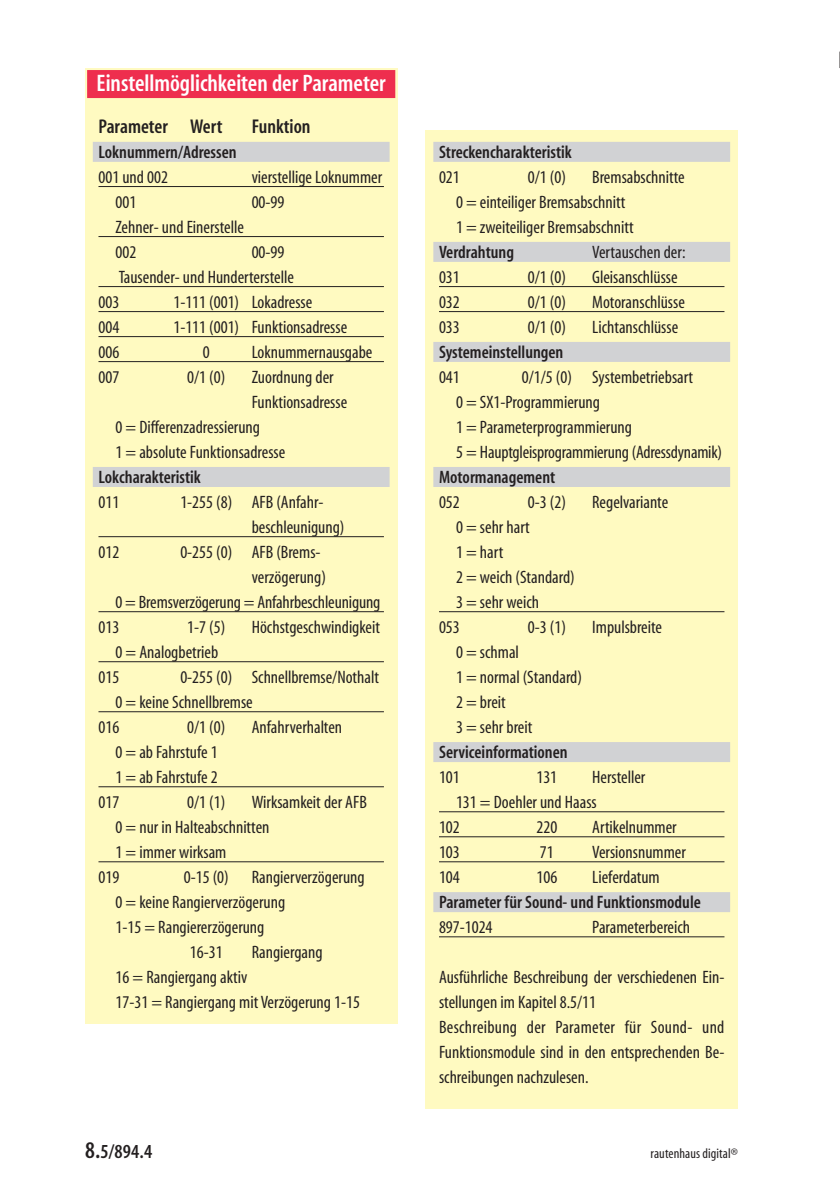
<style>
.page{position:relative;width:840px;height:1191px;background:#fff}
.page>*{position:absolute;margin:0;border:0;box-sizing:border-box;transform-origin:0 0}
.t1{font:600 condensed 24px "Myriad";color:#fff}
.t2{font:600 condensed 20px "Myriad";color:#231f20}
.t3{font:condensed 18px/25px "Myriad";color:#231f20}
.t4{font:600 condensed 18px "Myriad";color:#231f20}
.t5{font:condensed 14px "Myriad";letter-spacing:.01em;color:#231f20}
.s1{font-size:24px}
</style>
<div class="page">
<svg style="left:839px;top:52px;width:1px;height:16px"></svg>
<div style="left:85px;top:68px;width:312px;height:955px;background:#fffac1"></div>
<div style="left:87px;top:70px;width:308px;height:28px;background:#ee2e4e"></div>
<div style="left:93px;top:142px;width:296px;height:20px;background:#d1d2d4"></div>
<hr style="left:98px;top:186px;width:286px;height:1px;background:#231f20">
<hr style="left:98px;top:236px;width:286px;height:1px;background:#231f20">
<hr style="left:98px;top:286px;width:286px;height:1px;background:#231f20">
<hr style="left:98px;top:311px;width:286px;height:1px;background:#231f20">
<hr style="left:98px;top:336px;width:286px;height:1px;background:#231f20">
<hr style="left:98px;top:361px;width:286px;height:1px;background:#231f20">
<div style="left:93px;top:467px;width:296px;height:20px;background:#d1d2d4"></div>
<hr style="left:98px;top:536px;width:286px;height:1px;background:#231f20">
<hr style="left:98px;top:611px;width:286px;height:1px;background:#231f20">
<hr style="left:98px;top:661px;width:286px;height:1px;background:#231f20">
<hr style="left:98px;top:711px;width:286px;height:1px;background:#231f20">
<hr style="left:98px;top:786px;width:286px;height:1px;background:#231f20">
<hr style="left:98px;top:861px;width:286px;height:1px;background:#231f20">
<div style="left:425px;top:130px;width:312px;height:978px;background:#fffac1"></div>
<div style="left:433px;top:142px;width:296px;height:20px;background:#d1d2d4"></div>
<div style="left:433px;top:242px;width:296px;height:20px;background:#d1d2d4"></div>
<hr style="left:439px;top:286px;width:285px;height:1px;background:#231f20">
<hr style="left:439px;top:311px;width:285px;height:1px;background:#231f20">
<div style="left:433px;top:342px;width:296px;height:20px;background:#d1d2d4"></div>
<div style="left:433px;top:467px;width:296px;height:20px;background:#d1d2d4"></div>
<hr style="left:439px;top:611px;width:285px;height:1px;background:#231f20">
<div style="left:433px;top:742px;width:296px;height:20px;background:#d1d2d4"></div>
<hr style="left:439px;top:811px;width:285px;height:1px;background:#231f20">
<hr style="left:439px;top:836px;width:285px;height:1px;background:#231f20">
<hr style="left:439px;top:861px;width:285px;height:1px;background:#231f20">
<div style="left:433px;top:892px;width:296px;height:20px;background:#d1d2d4"></div>
<hr style="left:439px;top:936px;width:285px;height:1px;background:#231f20">
<h1 class="t1" style="left:97px;top:75px;width:290px">Einstellmöglichkeiten der Parameter</h1>
<p class="t2" style="left:98px;top:119px;width:125px">Parameter Wert</p>
<p class="t2" style="left:251px;top:119px;width:60px">Funktion</p>
<p class="t4" style="left:98px;top:146px;width:139px">Loknummern/Adressen</p>
<p class="t3" style="left:98px;top:166px;width:71px">001 und 002</p>
<p class="t3" style="left:251px;top:166px;width:132px">vierstellige Loknummer</p>
<p class="t3" style="left:115px;top:191px;width:22px">001</p>
<p class="t3" style="left:251px;top:191px;width:34px">00-99</p>
<p class="t3" style="left:115px;top:216px;width:130px">Zehner- und Einerstelle<br>002</p>
<p class="t3" style="left:251px;top:241px;width:34px">00-99</p>
<p class="t3" style="left:119px;top:266px;width:177px">Tausender- und Hunderterstelle</p>
<p class="t3" style="left:98px;top:291px;width:22px">003</p>
<p class="t3" style="left:173px;top:291px;width:140px">1-111 (001) Lokadresse</p>
<p class="t3" style="left:98px;top:316px;width:22px">004</p>
<p class="t3" style="left:173px;top:316px;width:175px">1-111 (001) Funktionsadresse</p>
<p class="t3" style="left:98px;top:341px;width:22px">006</p>
<p class="t3" style="left:203px;top:341px;width:8px">0</p>
<p class="t3" style="left:251px;top:341px;width:122px">Loknummernausgabe</p>
<p class="t3" style="left:98px;top:366px;width:22px">007</p>
<p class="t3" style="left:187px;top:366px;width:40px">0/1 (0)</p>
<p class="t3" style="left:251px;top:366px;width:83px">Zuordnung der</p>
<p class="t3" style="left:251px;top:391px;width:97px">Funktionsadresse</p>
<p class="t3" style="left:115px;top:416px;width:146px">0 = Differenzadressierung</p>
<p class="t3" style="left:115px;top:441px;width:171px">1 = absolute Funktionsadresse</p>
<p class="t4" style="left:98px;top:471px;width:104px">Lokcharakteristik</p>
<p class="t3" style="left:98px;top:491px;width:22px">011</p>
<p class="t3" style="left:251px;top:491px;width:94px;text-indent:-71px">1-255 (8) AFB (Anfahr&shy;beschleunigung)</p>
<p class="t3" style="left:98px;top:541px;width:22px">012</p>
<p class="t3" style="left:180px;top:541px;width:142px">0-255 (0) AFB (Brems-</p>
<p class="t3" style="left:251px;top:566px;width:76px">verzögerung)</p>
<p class="t3" style="left:115px;top:591px;width:266px">0 = Bremsverzögerung = Anfahrbeschleunigung</p>
<p class="t3" style="left:98px;top:616px;width:22px">013</p>
<p class="t3" style="left:187px;top:616px;width:40px">1-7 (5)</p>
<p class="t3" style="left:251px;top:616px;width:130px">Höchstgeschwindigkeit</p>
<p class="t3" style="left:98px;top:641px;width:121px;text-indent:17px">0 = Analogbetrieb<br>015</p>
<p class="t3" style="left:180px;top:666px;width:200px">0-255 (0) Schnellbremse/Nothalt</p>
<p class="t3" style="left:115px;top:691px;width:139px">0 = keine Schnellbremse</p>
<p class="t3" style="left:98px;top:716px;width:22px">016</p>
<p class="t3" style="left:187px;top:716px;width:40px">0/1 (0)</p>
<p class="t3" style="left:251px;top:716px;width:92px">Anfahrverhalten</p>
<p class="t3" style="left:115px;top:741px;width:104px">0 = ab Fahrstufe 1</p>
<p class="t3" style="left:115px;top:766px;width:104px">1 = ab Fahrstufe 2</p>
<p class="t3" style="left:98px;top:791px;width:22px">017</p>
<p class="t3" style="left:187px;top:791px;width:40px">0/1 (1)</p>
<p class="t3" style="left:251px;top:791px;width:117px">Wirksamkeit der AFB</p>
<p class="t3" style="left:115px;top:816px;width:155px">0 = nur in Halteabschnitten</p>
<p class="t3" style="left:115px;top:841px;width:112px">1 = immer wirksam</p>
<p class="t3" style="left:98px;top:866px;width:22px">019</p>
<p class="t3" style="left:184px;top:866px;width:46px">0-15 (0)</p>
<p class="t3" style="left:251px;top:866px;width:114px">Rangierverzögerung</p>
<p class="t3" style="left:115px;top:891px;width:171px">0 = keine Rangierverzögerung</p>
<p class="t3" style="left:115px;top:916px;width:150px">1-15 = Rangiererzögerung</p>
<p class="t3" style="left:190px;top:941px;width:34px">16-31</p>
<p class="t3" style="left:251px;top:941px;width:72px">Rangiergang</p>
<p class="t3" style="left:115px;top:966px;width:246px">16 = Rangiergang aktiv<br>17-31 = Rangiergang mit Verzögerung 1-15</p>
<p class="t4" style="left:439px;top:146px;width:134px">Streckencharakteristik</p>
<p class="t3" style="left:439px;top:166px;width:22px">021</p>
<p class="t3" style="left:527px;top:166px;width:40px">0/1 (0)</p>
<p class="t3" style="left:456px;top:166px;width:230px;text-indent:136px">Bremsabschnitte<br>0 = einteiliger Bremsabschnitt<br>1 = zweiteiliger Bremsabschnitt</p>
<p class="t4" style="left:439px;top:246px;width:76px">Verdrahtung</p>
<p class="t3" style="left:592px;top:241px;width:95px">Vertauschen der:</p>
<p class="t3" style="left:439px;top:266px;width:22px">031</p>
<p class="t3" style="left:527px;top:266px;width:40px">0/1 (0)</p>
<p class="t3" style="left:592px;top:266px;width:87px">Gleisanschlüsse</p>
<p class="t3" style="left:439px;top:291px;width:22px">032</p>
<p class="t3" style="left:527px;top:291px;width:40px">0/1 (0)</p>
<p class="t3" style="left:592px;top:291px;width:94px">Motoranschlüsse</p>
<p class="t3" style="left:439px;top:316px;width:22px">033</p>
<p class="t3" style="left:527px;top:316px;width:40px">0/1 (0)</p>
<p class="t3" style="left:592px;top:316px;width:87px">Lichtanschlüsse</p>
<p class="t4" style="left:439px;top:346px;width:126px">Systemeinstellungen</p>
<p class="t3" style="left:439px;top:366px;width:22px">041</p>
<p class="t3" style="left:456px;top:366px;width:267px;text-indent:66px">0/1/5 (0) Systembetriebsart<br>0 = SX1-Programmierung<br>1 = Parameterprogrammierung<br>5 = Hauptgleisprogrammierung (Adressdynamik)</p>
<p class="t4" style="left:439px;top:471px;width:118px">Motormanagement</p>
<p class="t3" style="left:439px;top:491px;width:22px">052</p>
<p class="t3" style="left:527px;top:491px;width:40px">0-3 (2)</p>
<p class="t3" style="left:592px;top:491px;width:77px">Regelvariante</p>
<p class="t3" style="left:456px;top:516px;width:75px">0 = sehr hart</p>
<p class="t3" style="left:456px;top:541px;width:49px">1 = hart</p>
<p class="t3" style="left:456px;top:566px;width:120px">2 = weich (Standard)</p>
<p class="t3" style="left:456px;top:591px;width:84px">3 = sehr weich</p>
<p class="t3" style="left:439px;top:616px;width:22px">053</p>
<p class="t3" style="left:527px;top:616px;width:40px">0-3 (1)</p>
<p class="t3" style="left:592px;top:616px;width:71px">Impulsbreite</p>
<p class="t3" style="left:456px;top:641px;width:127px">0 = schmal<br>1 = normal (Standard)<br>2 = breit<br>3 = sehr breit</p>
<p class="t4" style="left:439px;top:746px;width:130px">Serviceinformationen</p>
<p class="t3" style="left:439px;top:766px;width:22px">101</p>
<p class="t3" style="left:536px;top:766px;width:22px">131</p>
<p class="t3" style="left:592px;top:766px;width:55px">Hersteller</p>
<p class="t3" style="left:456px;top:791px;width:142px">131 = Doehler und Haass</p>
<p class="t3" style="left:439px;top:816px;width:22px">102</p>
<p class="t3" style="left:536px;top:816px;width:22px">220</p>
<p class="t3" style="left:592px;top:816px;width:86px">Artikelnummer</p>
<p class="t3" style="left:439px;top:841px;width:22px">103</p>
<p class="t3" style="left:539px;top:841px;width:15px">71</p>
<p class="t3" style="left:592px;top:841px;width:95px">Versionsnummer</p>
<p class="t3" style="left:439px;top:866px;width:22px">104</p>
<p class="t3" style="left:536px;top:866px;width:22px">106</p>
<p class="t3" style="left:592px;top:866px;width:69px">Lieferdatum</p>
<p class="t4" style="left:439px;top:896px;width:263px">Parameter für Sound- und Funktionsmodule</p>
<p class="t3" style="left:439px;top:916px;width:55px">897-1024</p>
<p class="t3" style="left:592px;top:916px;width:99px">Parameterbereich</p>
<p class="t3" style="left:439px;top:966px;width:287px">Ausführliche Beschreibung der verschiedenen Ein&shy;stellungen im Kapitel 8.5/11<br>Beschreibung der Parameter für Sound- und Funktionsmodule sind in den entsprechenden Be&shy;schreibungen nachzulesen.</p>
<p class="t2" style="left:85px;top:1144px;width:69px"><span class="s1">8.</span>5/894.4</p>
<p class="t5" style="left:650px;top:1148px;width:89px">rautenhausdigital®</p>
</div>
